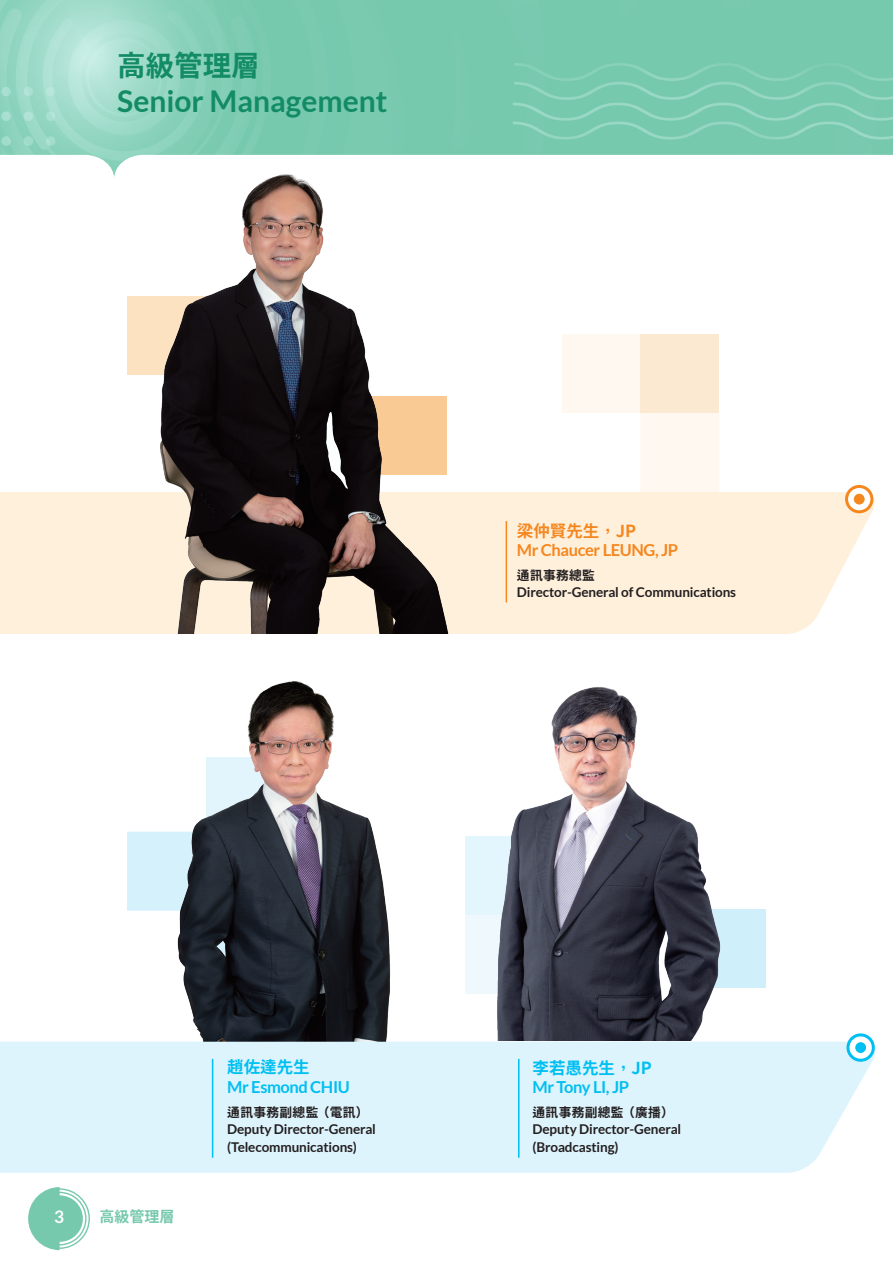
<style>
.page{position:relative;width:893px;height:1263px;background:#fff}
.page>*{position:absolute;margin:0;border:0;box-sizing:border-box;transform-origin:0 0}
.t1{font:700 30px "Lato";color:#138c65}
.t2{font:700 28.5px "Taipei Sans TC Beta";color:#138c65}
.t3{font:700 17.25px "Lato";color:#fff}
.t4{font:700 16.5px "Lato";letter-spacing:-.025em;color:#00bff2}
.t5{font:700 16.5px "Lato";letter-spacing:-.025em;color:#f5871f}
.t6{font:700 16.5px "Taipei Sans TC Beta";color:#00bff2}
.t7{font:700 16.5px "Taipei Sans TC Beta";color:#f5871f}
.t8{font:700 15px "Taipei Sans TC Beta";color:#77c9ae}
.eMed{font:700 13.5px/18px "Lato";letter-spacing:-.01em;color:#231f20}
.t9{font:700 12.75px "Taipei Sans TC Beta";letter-spacing:.025em;color:#231f20}
</style>
<div class="page">
<div style="left:687px;top:909px;width:79px;height:79px;background:#cfeffb"></div>
<div style="left:465px;top:915px;width:79px;height:79px;background:#eff9fd"></div>
<div style="left:465px;top:836px;width:79px;height:79px;background:#e4f6fd"></div>
<img style="left:0;top:0;width:893px;height:155px">
<img style="left:497px;top:687px;width:224px;height:354px">
<div style="left:127px;top:832px;width:41px;height:79px;background:#d4f1fc"></div>
<img style="left:168px;top:681px;width:223px;height:360px">
<div style="left:641px;top:413px;width:78px;height:79px;background:#fef8f0"></div>
<div style="left:640px;top:334px;width:79px;height:79px;background:#fce9d1"></div>
<div style="left:562px;top:334px;width:79px;height:79px;background:#fef8f0"></div>
<div style="left:127px;top:296px;width:79px;height:78px;background:#fce2c1"></div>
<div style="left:0;top:1041px;width:876px;height:132px;background:#def4fc"></div>
<div style="left:0;top:492px;width:875px;height:142px;background:#fff0dc"></div>
<svg style="left:28px;top:1187px;width:62px;height:63px"></svg>
<svg style="left:848px;top:1035px;width:25px;height:25px"></svg>
<div style="left:846px;top:1033px;width:29px;height:29px;border:3px solid #00bff2;border-radius:50%"></div>
<div style="left:855px;top:1042px;width:11px;height:11px;background:#00bff2;border-radius:50%"></div>
<svg style="left:846px;top:486px;width:26px;height:26px"></svg>
<div style="left:845px;top:485px;width:28px;height:28px;border:3px solid #f5871f;border-radius:50%"></div>
<div style="left:854px;top:494px;width:11px;height:10px;background:#f5871f;border-radius:50%"></div>
<hr style="left:518px;top:1059px;width:1px;height:99px;background:#00bff2">
<hr style="left:212px;top:1059px;width:1px;height:99px;background:#00bff2">
<hr style="left:506px;top:521px;width:1px;height:81px;background:#f5871f">
<img style="left:140px;top:174px;width:321px;height:460px">
<p class="t2" style="left:117px;top:49px;width:144px">高級管理層</p>
<p class="t1" style="left:117px;top:84px;width:272px">Senior Management</p>
<p class="t7" style="left:517px;top:521px;width:121px">梁仲賢先生，JP</p>
<p class="t5" style="left:517px;top:541px;width:163px">Mr Chaucer LEUNG, JP</p>
<p class="eMed" style="left:517px;top:582px;width:221px">Director-General of Communications</p>
<p class="t9" style="left:517px;top:568px;width:80px">通訊事務總監</p>
<p class="t3" style="left:54px;top:1206px;width:12px">3</p>
<p class="t8" style="left:99px;top:1208px;width:76px">高級管理層</p>
<p class="t6" style="left:227px;top:1058px;width:84px">趙佐達先生</p>
<p class="t4" style="left:227px;top:1078px;width:124px">Mr Esmond CHIU</p>
<p class="eMed" style="left:227px;top:1119px;width:150px">Deputy Director-General (Telecommunications)</p>
<p class="t9" style="left:227px;top:1105px;width:143px">通訊事務副總監（電訊）</p>
<p class="t6" style="left:533px;top:1058px;width:121px">李若愚先生，JP</p>
<p class="t4" style="left:533px;top:1078px;width:98px">Mr Tony LI, JP</p>
<p class="eMed" style="left:533px;top:1119px;width:150px">Deputy Director-General (Broadcasting)</p>
<p class="t9" style="left:533px;top:1105px;width:143px">通訊事務副總監（廣播）</p>
</div>
